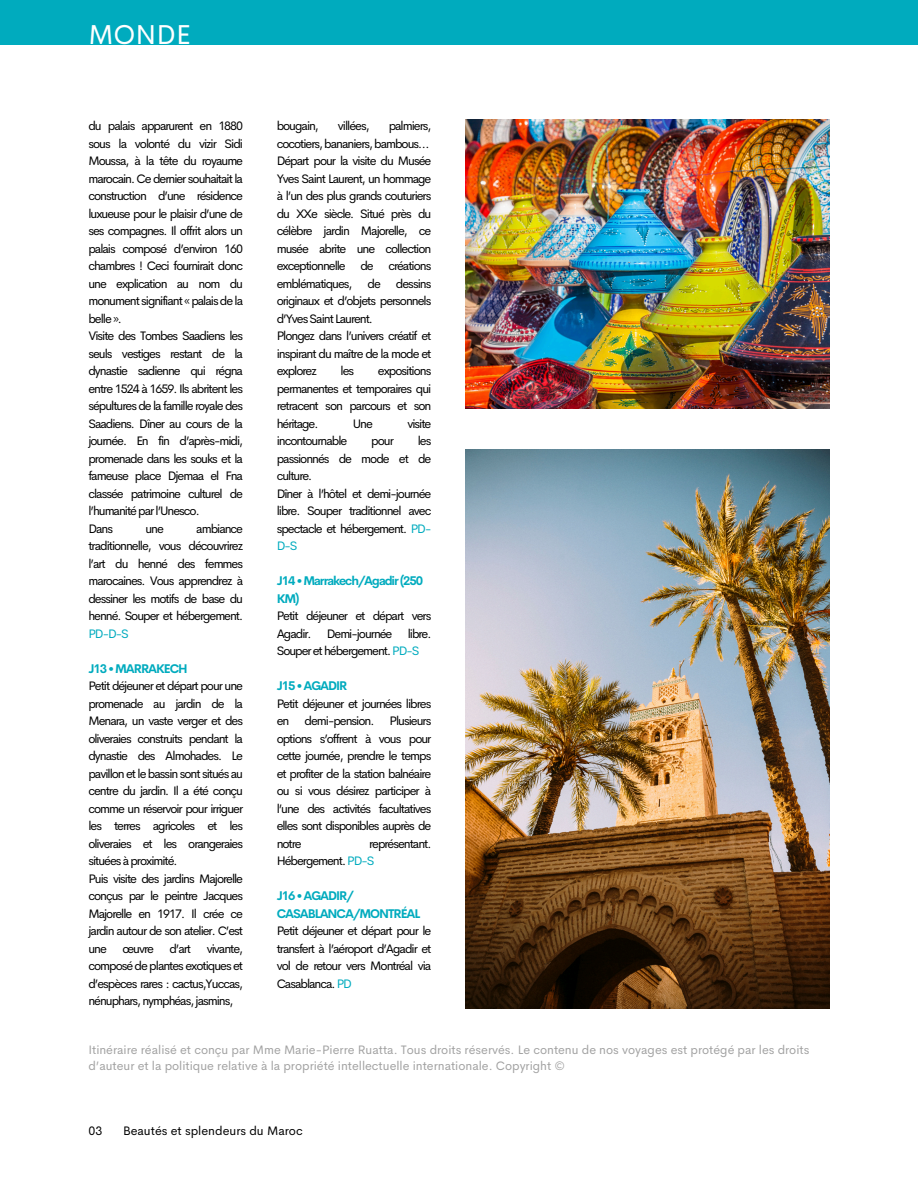
<style>
.page{position:relative;width:918px;height:1188px;background:#fff}
.page>*{position:absolute;margin:0;border:0;box-sizing:border-box;transform-origin:0 0}
.t1{font:27.45px "Cerebri Sans";color:#fff}
.t2{font:12.3px/17.5px "Cerebri Sans";letter-spacing:-.08em;color:#000;text-align:justify}
.t3{font:12.3px/16.4px "Cerebri Sans";color:#a2a2a2}
.t4{font:700 12.3px/17.5px "Cerebri Sans";letter-spacing:-.085em;color:#00abbe}
.t5{font:12.3px "Cerebri Sans";color:#000}
.t6{font:12.3px "Cerebri Sans";color:#00abbe}
.s1{color:#00abbe}
</style>
<div class="page">
<div style="left:0;top:0;width:918px;height:45px;background:#00abbe"></div>
<img style="left:465px;top:120px;width:365px;height:289px">
<img style="left:465px;top:449px;width:365px;height:559px">
<p class="t1" style="left:88px;top:17px;width:104px">MONDE</p>
<p class="t2" style="left:88px;top:117px;width:156px;text-align:left">du palais apparurent en 1880 sous la volonté du vizir Sidi<br>Moussa, à la tête du royaume marocain. Ce dernier souhaitait la construction d’une résidence luxueuse pour le plaisir d’une de ses compagnes. Il offrit alors un palais composé d’environ 160 chambres ! Ceci fournirait donc une explication au nom du monument signifiant « palais de la belle ».<br>Visite des Tombes Saadiens les seuls vestiges restant de la dynastie sadienne qui régna entre 1524 à 1659. Ils abritent les sépultures de la famille royale des<br>Saadiens. Dîner au cours de la journée. En fin d’après-midi, promenade dans les souks et la fameuse place Djemaa el Fna classée patrimoine culturel de l’humanité par l’Unesco.<br>Dans</p>
<p class="t2" style="left:277px;top:117px;width:156px;text-align:left;text-indent:112px">palmiers, cocotiers, bananiers, bambous…<br>Départ pour la visite du Musée<br>Yves Saint Laurent, un hommage à l’un des plus grands couturiers du XXe siècle. Situé près du célèbre jardin Majorelle, ce musée abrite une collection exceptionnelle de créations emblématiques, de dessins originaux et d’objets personnels d’Yves Saint Laurent.<br>Plongez dans l’univers créatif et inspirant du maître de la mode et explorez</p>
<p class="t2" style="left:277px;top:117px;width:44px">bougain,</p>
<p class="t2" style="left:338px;top:117px;width:33px">villées,</p>
<p class="t2" style="left:341px;top:362px;width:15px">les</p>
<p class="t2" style="left:277px;top:362px;width:156px;text-indent:101px">expositions permanentes et temporaires qui retracent son parcours et son héritage.</p>
<p class="t2" style="left:353px;top:415px;width:22px">Une</p>
<p class="t2" style="left:407px;top:415px;width:26px">visite</p>
<p class="t2" style="left:277px;top:432px;width:156px;text-align:left;text-indent:141px">les passionnés de mode et de culture.<br>Dîner à l’hôtel et demi-journée libre. Souper traditionnel avec spectacle et hébergement. <span class="s1">PD-<br>D-S</span></p>
<p class="t4" style="left:277px;top:572px;width:148px">J14 • Marrakech/Agadir (250<br>KM)</p>
<p class="t2" style="left:277px;top:607px;width:156px">Petit déjeuner et départ vers Agadir. Demi-journée libre.<br>Souper et hébergement. <span class="s1">PD-S</span></p>
<p class="t4" style="left:277px;top:677px;width:72px">J15 • AGADIR</p>
<p class="t2" style="left:277px;top:695px;width:156px">Petit déjeuner et journées libres en demi-pension. Plusieurs options s’offrent à vous pour cette journée, prendre le temps et profiter de la station balnéaire ou si vous désirez participer à l’une des activités facultatives elles sont disponibles auprès de notre</p>
<p class="t2" style="left:277px;top:432px;width:72px">incontournable</p>
<p class="t2" style="left:371px;top:432px;width:24px">pour</p>
<p class="t2" style="left:88px;top:520px;width:156px;text-indent:108px">ambiance traditionnelle, vous découvrirez l’art du henné des femmes marocaines. Vous apprendrez à dessiner les motifs de base du henné. Souper et hébergement.</p>
<p class="t6" style="left:88px;top:626px;width:42px">PD-D-S</p>
<p class="t4" style="left:88px;top:660px;width:101px">J13 • MARRAKECH</p>
<p class="t2" style="left:88px;top:677px;width:156px;text-align:left">Petit déjeuner et départ pour une promenade au jardin de la<br>Menara, un vaste verger et des oliveraies construits pendant la dynastie des Almohades. Le pavillon et le bassin sont situés au centre du jardin. Il a été conçu comme un réservoir pour irriguer les terres agricoles et les oliveraies et les orangeraies situées à proximité.<br>Puis visite des jardins Majorelle conçus par le peintre Jacques<br>Majorelle en 1917. Il crée ce jardin autour de son atelier. C’est une</p>
<p class="t2" style="left:145px;top:520px;width:20px">une</p>
<p class="t2" style="left:277px;top:835px;width:156px;text-indent:92px">représentant.<br>Hébergement. <span class="s1">PD-S</span></p>
<p class="t4" style="left:277px;top:887px;width:145px">J16 • AGADIR/<br>CASABLANCA/MONTRÉAL</p>
<p class="t2" style="left:277px;top:922px;width:156px">Petit déjeuner et départ pour le transfert à l’aéroport d’Agadir et vol de retour vers Montréal via Casablanca. <span class="s1">PD</span></p>
<p class="t2" style="left:122px;top:940px;width:33px">œuvre</p>
<p class="t2" style="left:169px;top:940px;width:23px">d’art</p>
<p class="t2" style="left:88px;top:940px;width:156px;text-indent:118px">vivante, composé de plantes exotiques et d’espèces rares : cactus,Yuccas, nénuphars, nymphéas, jasmins,</p>
<h1 class="t3" style="left:88px;top:1041px;width:723px">Itinéraire réalisé et conçu par Mme Marie-Pierre Ruatta. Tous droits réservés. Le contenu de nos voyages est protégé par les droits d’auteur et la politique relative à la propriété intellectuelle internationale. Copyright ©</h1>
<p class="t2" style="left:88px;top:1122px;width:15px">03</p>
<p class="t5" style="left:123px;top:1123px;width:181px">Beautés et splendeurs du Maroc</p>
</div>
